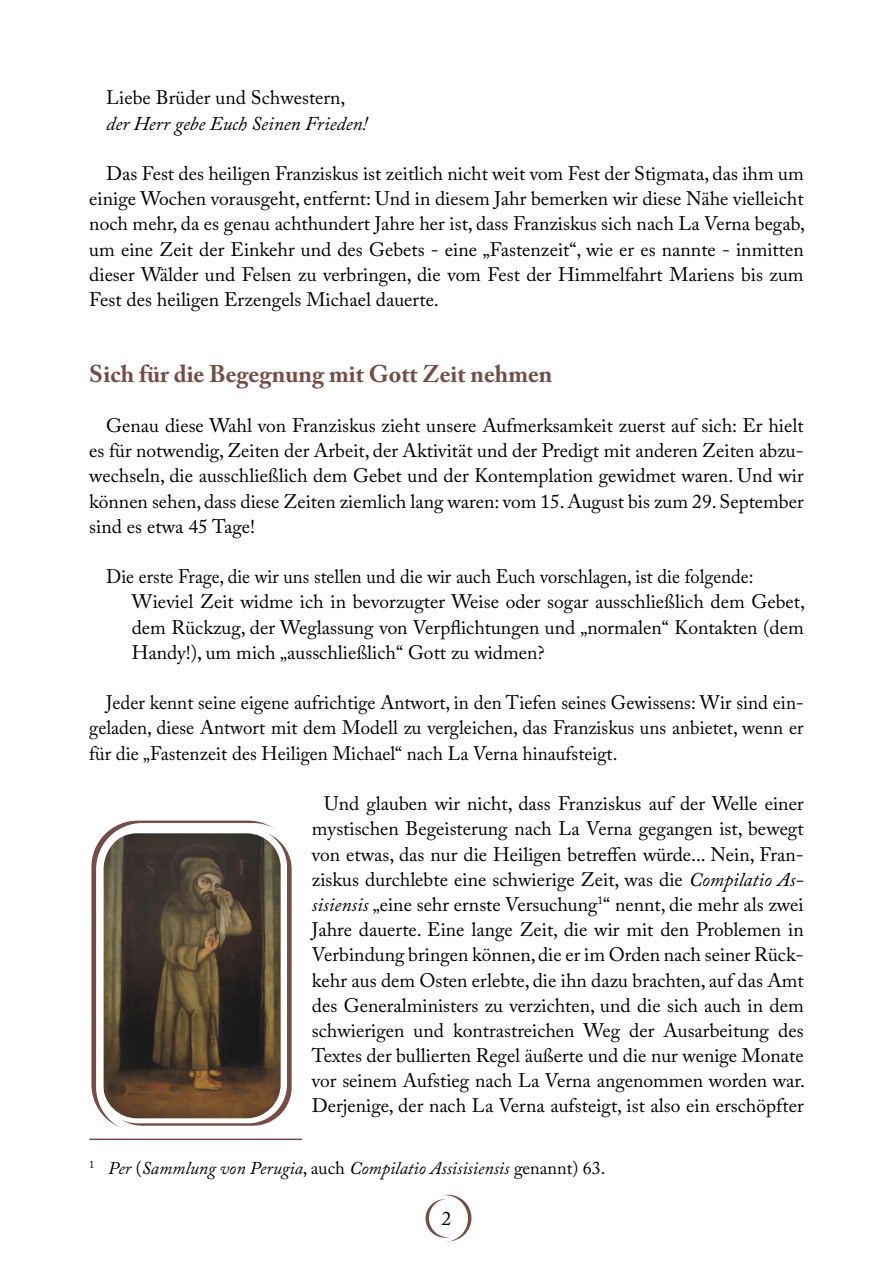
<style>
.page{position:relative;width:893px;height:1263px;background:#fff}
.page>*{position:absolute;margin:0;border:0;box-sizing:border-box;transform-origin:0 0}
.t1{font:700 24px "Adobe Caslon Pro";color:#754d45}
.t2{font:19.5px/25.2px "Adobe Caslon Pro";color:#000;text-align:justify}
.t3{font:19.5px/25.2px "Adobe Caslon Pro";color:#000;scale:.95 1}
.t4{font:italic 19.5px "Adobe Caslon Pro";color:#000}
.t5{font:italic 18px "Adobe Caslon Pro";color:#000}
.s1{font-style:italic}
.s2{font-style:normal}
</style>
<div class="page">
<div style="left:425px;top:1195px;width:46px;height:46px;border:4px solid #754d45;border-radius:50%"></div>
<div style="left:429px;top:1199px;width:39px;height:38px;background:#fff;border-radius:50%"></div>
<div style="left:421px;top:1195px;width:47px;height:47px;border:4px solid #fff;border-radius:50%"></div>
<div style="left:430px;top:1203px;width:30px;height:31px;border:4px solid #fff;border-radius:50%"></div>
<hr style="left:89px;top:1138px;width:213px;height:2px;background:#754d45">
<img style="left:103px;top:833px;width:178px;height:285px">
<div style="left:91px;top:821px;width:203px;height:310px;border:8px solid #754d45;border-radius:43px"></div>
<div style="left:96px;top:823px;width:203px;height:310px;border:8px solid #fff;border-radius:43px"></div>
<p class="t2" style="left:106px;top:85px;width:241px">Liebe Brüder und Schwestern,</p>
<p class="t4" style="left:106px;top:111px;width:263px">der Herr gebe Euch Seinen Frieden!</p>
<p class="t2" style="left:89px;top:161px;width:717px;text-indent:17px">Das Fest des heiligen Franziskus ist zeitlich nicht weit vom Fest der Stigmata, das ihm um einige Wochen vorausgeht, entfernt: Und in diesem Jahr bemerken wir diese Nähe vielleicht noch mehr, da es genau achthundert Jahre her ist, dass Franziskus sich nach La Verna begab, um eine Zeit der Einkehr und des Gebets - eine „Fastenzeit“, wie er es nannte - inmitten dieser Wälder und Felsen zu verbringen, die vom Fest der Himmelfahrt Mariens bis zum Fest des heiligen Erzengels Michael dauerte.</p>
<p class="t1" style="left:89px;top:359px;width:465px">Sich für die Begegnung mit Gott Zeit nehmen</p>
<p class="t2" style="left:89px;top:413px;width:716px;text-indent:17px">Genau diese Wahl von Franziskus zieht unsere Aufmerksamkeit zuerst auf sich: Er hielt es für notwendig, Zeiten der Arbeit, der Aktivität und der Predigt mit anderen Zeiten abzu&shy;wechseln, die ausschließlich dem Gebet und der Kontemplation gewidmet waren. Und wir können sehen, dass diese Zeiten ziemlich lang waren: vom 15. August bis zum 29. September sind es etwa 45 Tage!</p>
<p class="t3" style="left:132px;top:564px;width:710px;text-indent:-26px">Die erste Frage, die wir uns stellen und die wir auch Euch vorschlagen, ist die folgende:<br>Wieviel Zeit widme ich in bevorzugter Weise oder sogar ausschließlich dem Gebet, dem Rückzug, der Weglassung von Verpflichtungen und „normalen“ Kontakten (dem Handy!), um mich „ausschließlich“ Gott zu widmen?</p>
<p class="t2" style="left:89px;top:690px;width:716px;text-indent:17px">Jeder kennt seine eigene aufrichtige Antwort, in den Tiefen seines Gewissens: Wir sind ein&shy;geladen, diese Antwort mit dem Modell zu vergleichen, das Franziskus uns anbietet, wenn er für die „Fastenzeit des Heiligen Michael“ nach La Verna hinaufsteigt.</p>
<p class="t2" style="left:312px;top:791px;width:495px;text-align:center">Und glauben wir nicht, dass Franziskus auf der Welle einer mystischen Begeisterung nach La Verna gegangen ist, bewegt von etwas, das nur die Heiligen betreffen würde... Nein, Fran&shy;ziskus durchlebte eine schwierige Zeit, was die <span class="s1">Compilatio As&shy;sisiensis</span> „eine sehr ernste Versuchung<sup>1</sup>“ nennt, die mehr als zwei Jahre dauerte. Eine lange Zeit, die wir mit den Problemen in Verbindung bringen können, die er im Orden nach seiner Rück&shy;kehr aus dem Osten erlebte, die ihn dazu brachten, auf das Amt des Generalministers zu verzichten, und die sich auch in dem schwierigen und kontrastreichen Weg der Ausarbeitung des Textes der bullierten Regel äußerte und die nur wenige Monate vor seinem Aufstieg nach La Verna angenommen worden war.<br>Derjenige, der nach La Verna aufsteigt, ist also ein erschöpfter</p>
<p class="t5" style="left:89px;top:1157px;width:518px"><sup>1</sup> Per <span class="s2">(</span>Sammlung von Perugia<span class="s2">, auch</span> Compilatio Assisisiensis <span class="s2">genannt) 63.</span></p>
<p class="t2" style="left:442px;top:1206px;width:11px">2</p>
</div>
